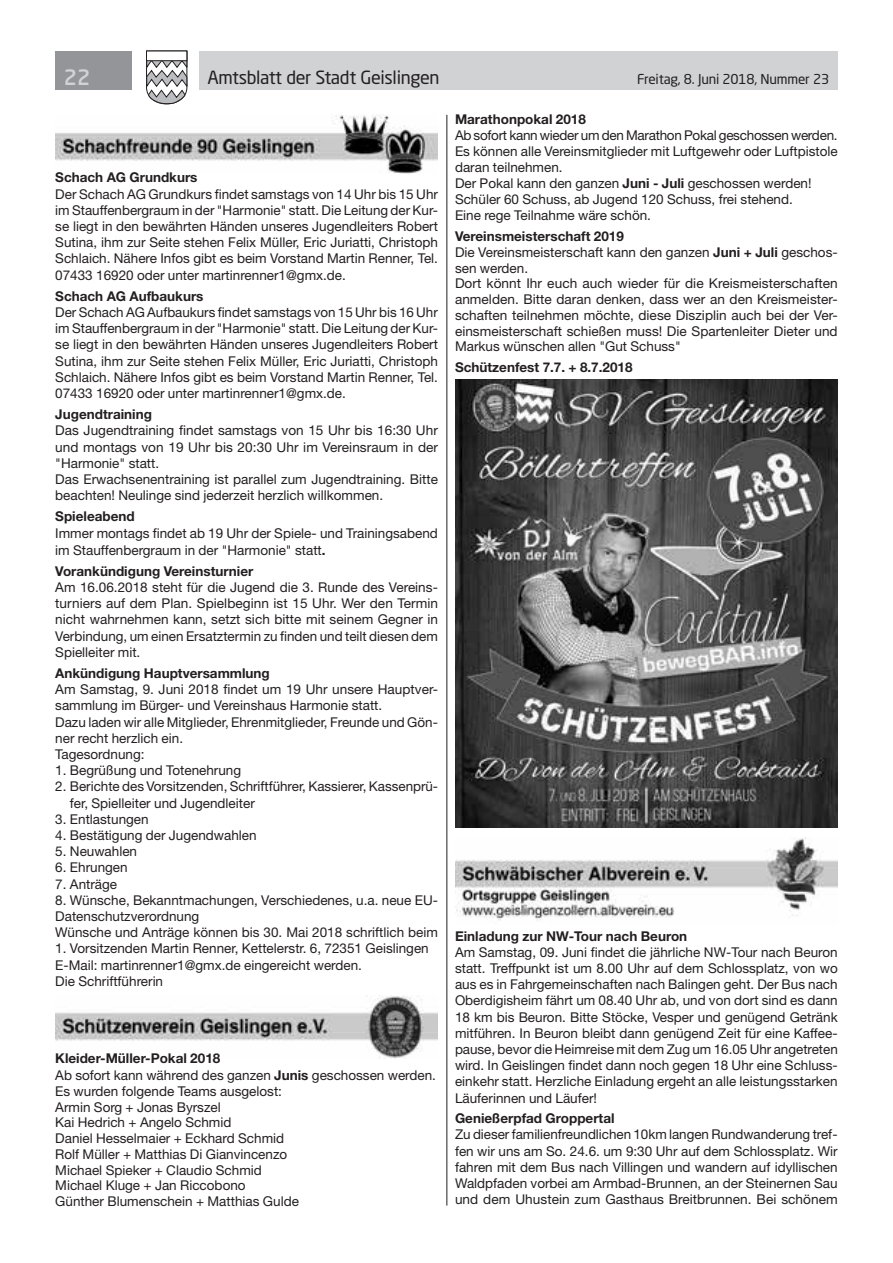
<style>
.page{position:relative;width:893px;height:1263px;background:#fff}
.page>*{position:absolute;margin:0;border:0;box-sizing:border-box;transform-origin:0 0}
.t1{font:500 21px "Neo Sans Std";color:#d1d2d4}
.t2{font:18px "Neo Sans Std";letter-spacing:-.02em;color:#231f20}
.t3{font:13.5px/16.2px "Helvetica Neue LT Std";color:#231f20}
.t4{font:700 13.5px "Helvetica Neue LT Std";color:#231f20}
.t5{font:13.5px "Neo Sans Std";letter-spacing:-.015em;color:#231f20}
.s1{font-weight:700}
</style>
<div class="page">
<div style="left:199px;top:51px;width:639px;height:38px;background:#d1d2d4"></div>
<div style="left:55px;top:51px;width:77px;height:38px;background:#939598"></div>
<svg style="left:146px;top:50px;width:42px;height:55px"></svg>
<div style="left:146px;top:51px;width:41px;height:10px;background:#fff;border:1px solid #231f20"></div>
<hr style="left:446px;top:115px;width:1px;height:1090px;background:#231f20">
<img style="left:55px;top:115px;width:383px;height:58px">
<img style="left:55px;top:995px;width:383px;height:64px">
<img style="left:455px;top:380px;width:383px;height:447px">
<img style="left:455px;top:837px;width:383px;height:83px">
<h1 class="t1" style="left:64px;top:64px;width:28px">22</h1>
<h2 class="t2" style="left:207px;top:66px;width:234px">Amtsblatt der Stadt Geislingen</h2>
<p class="t5" style="left:637px;top:71px;width:194px">Freitag, 8. Juni 2018, Nummer 23</p>
<p class="t4" style="left:55px;top:169px;width:144px">Schach AG Grundkurs</p>
<p class="t3" style="left:55px;top:185px;width:384px;text-align:justify">Der Schach AG Grundkurs findet samstags von 14 Uhr bis 15 Uhr im Stauffenbergraum in der "Harmonie" statt. Die Leitung der Kur&shy;se liegt in den bewährten Händen unseres Jugendleiters Robert Sutina, ihm zur Seite stehen Felix Müller, Eric Juriatti, Christoph Schlaich. Nähere Infos gibt es beim Vorstand Martin Renner, Tel.<br>07433 16920 oder unter martinrenner1@gmx.de.</p>
<p class="t4" style="left:55px;top:288px;width:150px">Schach AG Aufbaukurs</p>
<p class="t3" style="left:55px;top:304px;width:384px;text-align:justify">Der Schach AG Aufbaukurs findet samstags von 15 Uhr bis 16 Uhr im Stauffenbergraum in der "Harmonie" statt. Die Leitung der Kur&shy;se liegt in den bewährten Händen unseres Jugendleiters Robert Sutina, ihm zur Seite stehen Felix Müller, Eric Juriatti, Christoph Schlaich. Nähere Infos gibt es beim Vorstand Martin Renner, Tel.<br>07433 16920 oder unter martinrenner1@gmx.de.</p>
<p class="t4" style="left:55px;top:406px;width:98px">Jugendtraining</p>
<p class="t3" style="left:55px;top:422px;width:384px">Das Jugendtraining findet samstags von 15 Uhr bis 16:30 Uhr und montags von 19 Uhr bis 20:30 Uhr im Vereinsraum in der "Harmonie" statt.<br>Das Erwachsenentraining ist parallel zum Jugendtraining. Bitte beachten! Neulinge sind jederzeit herzlich willkommen.</p>
<p class="t4" style="left:55px;top:508px;width:81px">Spieleabend</p>
<p class="t3" style="left:55px;top:524px;width:384px;line-height:17px">Immer montags findet ab 19 Uhr der Spiele- und Trainingsabend im Stauffenbergraum in der "Harmonie" statt<span class="s1">.</span></p>
<p class="t4" style="left:55px;top:563px;width:200px">Vorankündigung Vereinsturnier</p>
<p class="t3" style="left:55px;top:579px;width:384px;text-align:justify">Am 16.06.2018 steht für die Jugend die 3. Runde des Vereins&shy;turniers auf dem Plan. Spielbeginn ist 15 Uhr. Wer den Termin nicht wahrnehmen kann, setzt sich bitte mit seinem Gegner in Verbindung, um einen Ersatztermin zu finden und teilt diesen dem Spielleiter mit.</p>
<p class="t4" style="left:55px;top:665px;width:216px">Ankündigung Hauptversammlung</p>
<p class="t3" style="left:55px;top:681px;width:384px">Am Samstag, 9. Juni 2018 findet um 19 Uhr unsere Hauptver&shy;sammlung im Bürger- und Vereinshaus Harmonie statt.<br>Dazu laden wir alle Mitglieder, Ehrenmitglieder, Freunde und Gön&shy;ner recht herzlich ein.<br>Tagesordnung:</p>
<p class="t3" style="left:55px;top:762px;width:187px">1. Begrüßung und Totenehrung</p>
<p class="t3" style="left:70px;top:778px;width:370px;text-indent:-15px">2. Berichte des Vorsitzenden, Schriftführer, Kassierer, Kassenprü&shy;fer, Spielleiter und Jugendleiter</p>
<p class="t3" style="left:55px;top:811px;width:95px">3. Entlastungen</p>
<p class="t3" style="left:55px;top:827px;width:203px">4. Bestätigung der Jugendwahlen</p>
<p class="t3" style="left:55px;top:843px;width:83px">5. Neuwahlen</p>
<p class="t3" style="left:55px;top:859px;width:74px">6. Ehrungen</p>
<p class="t3" style="left:55px;top:875px;width:63px">7. Anträge</p>
<p class="t3" style="left:55px;top:892px;width:384px">8. Wünsche, Bekanntmachungen, Verschiedenes, u.a. neue EU-<br>Datenschutzverordnung<br>Wünsche und Anträge können bis 30. Mai 2018 schriftlich beim</p>
<p class="t3" style="left:55px;top:940px;width:375px">1. Vorsitzenden Martin Renner, Kettelerstr. 6, 72351 Geislingen<br>E-Mail: martinrenner1@gmx.de eingereicht werden.<br>Die Schriftführerin</p>
<p class="t3" style="left:55px;top:1050px;width:382px"><span class="s1">Kleider-Müller-Pokal 2018<br></span>Ab sofort kann während des ganzen <span class="s1">Junis</span> geschossen werden.<br>Es wurden folgende Teams ausgelost:<br>Armin Sorg + Jonas Byrszel<br>Kai Hedrich + Angelo Schmid<br>Daniel Hesselmaier + Eckhard Schmid<br>Rolf Müller + Matthias Di Gianvincenzo<br>Michael Spieker + Claudio Schmid<br>Michael Kluge + Jan Riccobono<br>Günther Blumenschein + Matthias Gulde</p>
<p class="t4" style="left:455px;top:111px;width:132px">Marathonpokal 2018</p>
<p class="t3" style="left:455px;top:127px;width:384px">Ab sofort kann wieder um den Marathon Pokal geschossen werden.<br>Es können alle Vereinsmitglieder mit Luftgewehr oder Luftpistole daran teilnehmen.<br>Der Pokal kann den ganzen <span class="s1">Juni - Juli</span> geschossen werden!<br>Schüler 60 Schuss, ab Jugend 120 Schuss, frei stehend.<br>Eine rege Teilnahme wäre schön.</p>
<p class="t3" style="left:455px;top:228px;width:384px"><span class="s1">Vereinsmeisterschaft 2019<br></span>Die Vereinsmeisterschaft kann den ganzen <span class="s1">Juni + Juli</span> geschos&shy;sen werden.<br>Dort könnt Ihr euch auch wieder für die Kreismeisterschaften anmelden. Bitte daran denken, dass wer an den Kreismeister&shy;schaften teilnehmen möchte, diese Disziplin auch bei der Ver&shy;einsmeisterschaft schießen muss! Die Spartenleiter Dieter und Markus wünschen allen "Gut Schuss"</p>
<p class="t4" style="left:455px;top:359px;width:179px">Schützenfest 7.7. + 8.7.2018</p>
<p class="t4" style="left:455px;top:927px;width:234px">Einladung zur NW-Tour nach Beuron</p>
<p class="t3" style="left:455px;top:944px;width:384px;text-align:justify">Am Samstag, 09. Juni findet die jährliche NW-Tour nach Beuron statt. Treffpunkt ist um 8.00 Uhr auf dem Schlossplatz, von wo aus es in Fahrgemeinschaften nach Balingen geht. Der Bus nach Oberdigisheim fährt um 08.40 Uhr ab, und von dort sind es dann 18 km bis Beuron. Bitte Stöcke, Vesper und genügend Getränk mitführen. In Beuron bleibt dann genügend Zeit für eine Kaffee&shy;pause, bevor die Heimreise mit dem Zug um 16.05 Uhr angetreten wird. In Geislingen findet dann noch gegen 18 Uhr eine Schluss&shy;einkehr statt. Herzliche Einladung ergeht an alle leistungsstarken Läuferinnen und Läufer!</p>
<p class="t4" style="left:455px;top:1110px;width:161px">Genießerpfad Groppertal</p>
<p class="t3" style="left:455px;top:1126px;width:384px;text-align:justify">Zu dieser familienfreundlichen 10km langen Rundwanderung tref&shy;fen wir uns am So. 24.6. um 9:30 Uhr auf dem Schlossplatz. Wir fahren mit dem Bus nach Villingen und wandern auf idyllischen Waldpfaden vorbei am Armbad-Brunnen, an der Steinernen Sau und dem Uhustein zum Gasthaus Breitbrunnen. Bei schönem</p>
</div>
